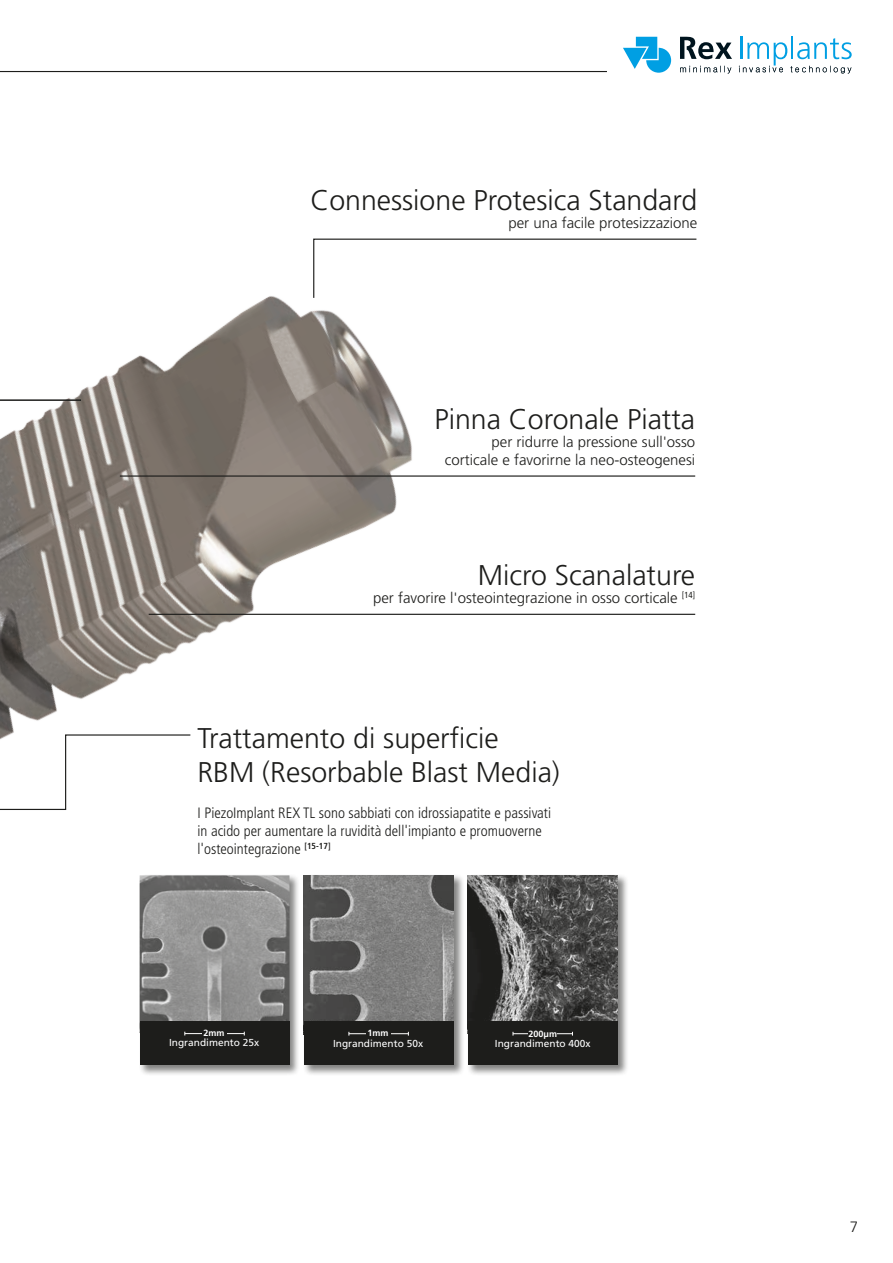
<style>
.page{position:relative;width:893px;height:1263px;background:#fff}
.page>*{position:absolute;margin:0;border:0;box-sizing:border-box;transform-origin:0 0}
.t1{font:300 28.5px/34.2px "Frutiger LT Std";color:#1d1d1b}
.t2{font:300 15px/18px "Frutiger LT Std";color:#1d1d1b;text-align:right}
.t3{font:300 condensed 15px/18px "Frutiger LT Std";color:#1d1d1b}
.t4{font:10.2px "Frutiger LT Std";color:#fff}
.t5{font:700 9px "Frutiger LT Std";color:#fff}
</style>
<div class="page">
<svg style="left:680px;top:66px;width:51px;height:7px"></svg>
<hr style="left:740px;top:37px;width:3px;height:22px;background:#009fe3">
<hr style="left:791px;top:37px;width:2px;height:22px;background:#009fe3">
<svg style="left:739px;top:38px;width:113px;height:35px"></svg>
<svg style="left:680px;top:37px;width:52px;height:22px"></svg>
<svg style="left:623px;top:37px;width:48px;height:36px"></svg>
<hr style="left:0;top:71px;width:607px;height:1px;background:#1d1d1b">
<img style="left:0;top:296px;width:490px;height:438px">
<svg style="left:313px;top:238px;width:384px;height:61px"></svg>
<hr style="left:149px;top:614px;width:546px;height:1px;background:#1d1d1b">
<hr style="left:120px;top:475px;width:575px;height:2px;background:#1d1d1b">
<svg style="left:0;top:734px;width:191px;height:76px"></svg>
<div style="left:138px;top:874px;width:162px;height:202px;background:#1d1d1b;opacity:.55"></div>
<img style="left:140px;top:875px;width:149px;height:147px">
<div style="left:140px;top:1022px;width:149px;height:43px;background:#1d1d1b"></div>
<hr style="left:185px;top:1033px;width:59px;height:1px;background:#fff">
<div style="left:202px;top:1029px;width:24px;height:8px;background:#1d1d1b"></div>
<div style="left:302px;top:874px;width:162px;height:202px;background:#1d1d1b;opacity:.55"></div>
<img style="left:304px;top:875px;width:150px;height:147px">
<div style="left:304px;top:1022px;width:150px;height:43px;background:#1d1d1b"></div>
<hr style="left:349px;top:1033px;width:59px;height:1px;background:#fff">
<div style="left:366px;top:1030px;width:25px;height:6px;background:#1d1d1b"></div>
<div style="left:466px;top:874px;width:162px;height:202px;background:#1d1d1b;opacity:.55"></div>
<img style="left:468px;top:875px;width:150px;height:147px">
<div style="left:468px;top:1022px;width:150px;height:43px;background:#1d1d1b"></div>
<hr style="left:513px;top:1033px;width:59px;height:1px;background:#fff">
<div style="left:528px;top:1030px;width:29px;height:7px;background:#1d1d1b"></div>
<hr style="left:0;top:399px;width:81px;height:2px;background:#1d1d1b">
<h1 class="t1" style="left:310px;top:183px;width:388px">Connessione Protesica Standard</h1>
<p class="t2" style="left:508px;top:214px;width:190px">per una facile protesizzazione</p>
<h1 class="t1" style="left:434px;top:402px;width:262px">Pinna Coronale Piatta</h1>
<p class="t2" style="left:445px;top:433px;width:252px">per ridurre la pressione sull'osso corticale e favorirne la neo-osteogenesi</p>
<h1 class="t1" style="left:478px;top:558px;width:219px">Micro Scanalature</h1>
<p class="t2" style="left:373px;top:589px;width:324px">per favorire l'osteointegrazione in osso corticale <sup>[14]</sup></p>
<h1 class="t1" style="left:197px;top:721px;width:364px">Trattamento di superficie<br>RBM (Resorbable Blast Media)</h1>
<p class="t3" style="left:197px;top:804px;width:355px">I PiezoImplant REX TL sono sabbiati con idrossiapatite e passivati in acido per aumentare la ruvidità dell'impianto e promuoverne l'osteointegrazione <sup>[15-17]</sup></p>
<p class="t5" style="left:204px;top:1028px;width:23px">2mm</p>
<p class="t4" style="left:169px;top:1037px;width:92px">Ingrandimento 25x</p>
<p class="t5" style="left:368px;top:1028px;width:23px">1mm</p>
<p class="t4" style="left:333px;top:1037px;width:92px">Ingrandimento 50x</p>
<p class="t5" style="left:528px;top:1028px;width:30px">200µm</p>
<p class="t4" style="left:495px;top:1037px;width:97px">Ingrandimento 400x</p>
<p class="t2" style="left:850px;top:1218px;width:10px">7</p>
</div>
